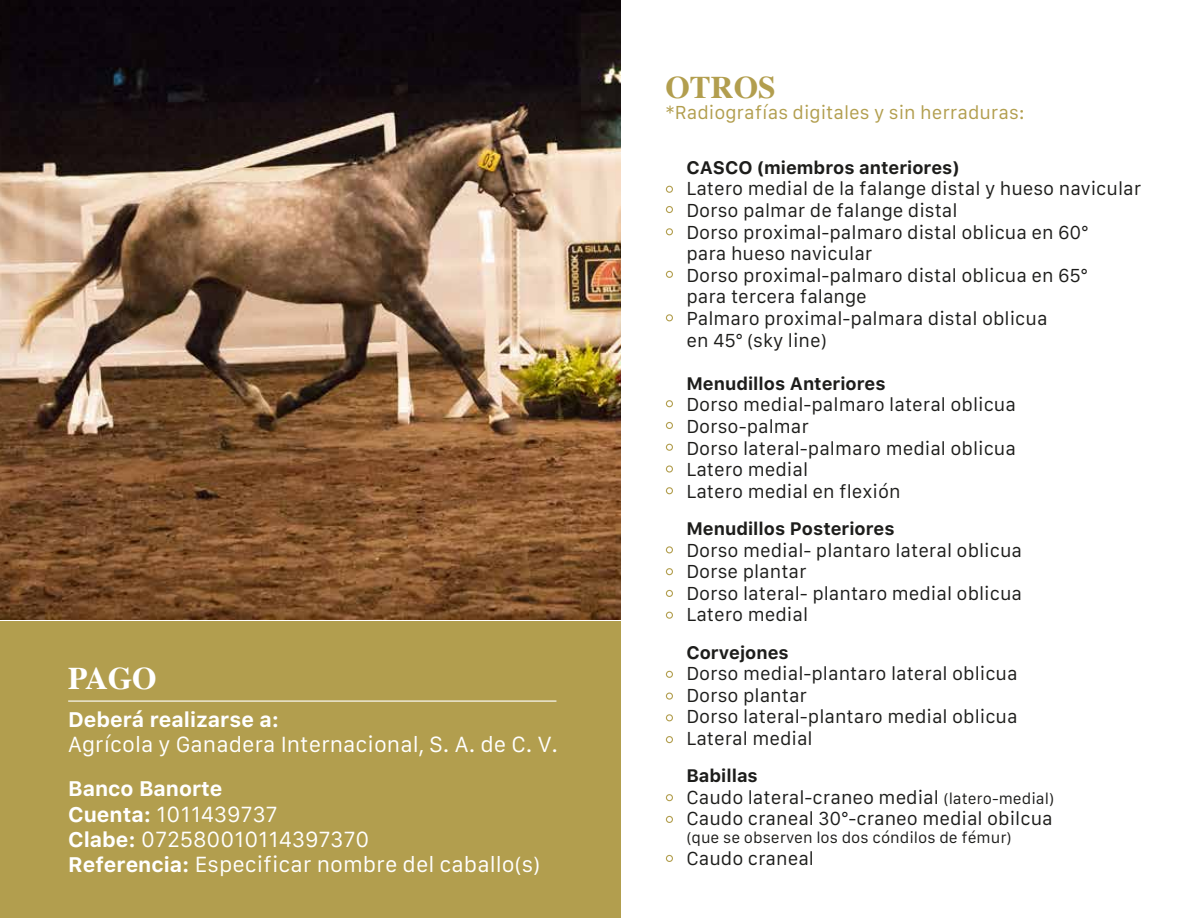
<style>
.page{position:relative;width:1188px;height:918px;background:#fff}
.page>*{position:absolute;margin:0;border:0;box-sizing:border-box;transform-origin:0 0}
.t1{font:700 31.5px "Times";color:#b29e4e}
.t2{font:700 31.5px "Times";color:#fff}
.t3{font:21px/25.2px "Galvji";color:#fff}
.t4{font:700 21px "Galvji";color:#fff}
.t5{font:18px/21.6px "Galvji";color:#1d1d1b}
.t6{font:700 18px "Galvji";color:#1d1d1b}
.t7{font:18px "Galvji";color:#b29e4e}
.t8{font:15px "Galvji";color:#1d1d1b}
.s1{font-weight:700}
.s2{font-size:15px}
</style>
<div class="page">
<div style="left:0;top:621px;width:621px;height:297px;background:#b29e4e"></div>
<img style="left:0;top:0;width:621px;height:619px">
<hr style="left:68px;top:701px;width:488px;height:1px;background:#fff">
<div style="left:666px;top:400px;width:7px;height:7px;border:1px solid #b29e4e;border-radius:50%"></div>
<div style="left:666px;top:422px;width:7px;height:7px;border:1px solid #b29e4e;border-radius:50%"></div>
<div style="left:666px;top:444px;width:7px;height:7px;border:1px solid #b29e4e;border-radius:50%"></div>
<div style="left:666px;top:465px;width:7px;height:8px;border:1px solid #b29e4e;border-radius:50%"></div>
<div style="left:666px;top:487px;width:7px;height:7px;border:1px solid #b29e4e;border-radius:50%"></div>
<div style="left:666px;top:186px;width:7px;height:7px;border:1px solid #b29e4e;border-radius:50%"></div>
<div style="left:666px;top:206px;width:7px;height:7px;border:1px solid #b29e4e;border-radius:50%"></div>
<div style="left:666px;top:228px;width:7px;height:7px;border:1px solid #b29e4e;border-radius:50%"></div>
<div style="left:666px;top:271px;width:7px;height:7px;border:1px solid #b29e4e;border-radius:50%"></div>
<div style="left:666px;top:546px;width:7px;height:7px;border:1px solid #b29e4e;border-radius:50%"></div>
<div style="left:666px;top:568px;width:7px;height:7px;border:1px solid #b29e4e;border-radius:50%"></div>
<div style="left:666px;top:590px;width:7px;height:7px;border:1px solid #b29e4e;border-radius:50%"></div>
<div style="left:666px;top:612px;width:7px;height:7px;border:1px solid #b29e4e;border-radius:50%"></div>
<div style="left:666px;top:671px;width:7px;height:7px;border:1px solid #b29e4e;border-radius:50%"></div>
<div style="left:666px;top:693px;width:7px;height:7px;border:1px solid #b29e4e;border-radius:50%"></div>
<div style="left:666px;top:714px;width:7px;height:7px;border:1px solid #b29e4e;border-radius:50%"></div>
<div style="left:666px;top:736px;width:7px;height:7px;border:1px solid #b29e4e;border-radius:50%"></div>
<div style="left:666px;top:794px;width:7px;height:7px;border:1px solid #b29e4e;border-radius:50%"></div>
<div style="left:666px;top:816px;width:7px;height:7px;border:1px solid #b29e4e;border-radius:50%"></div>
<div style="left:666px;top:855px;width:7px;height:7px;border:1px solid #b29e4e;border-radius:50%"></div>
<div style="left:666px;top:314px;width:7px;height:7px;border:1px solid #b29e4e;border-radius:50%"></div>
<h1 class="t2" style="left:68px;top:648px;width:90px">PAGO</h1>
<p class="t4" style="left:68px;top:707px;width:212px">Deberá realizarse a:</p>
<p class="t3" style="left:68px;top:732px;width:492px">Agrícola y Ganadera Internacional, S. A. de C. V.</p>
<p class="t3" style="left:68px;top:777px;width:474px"><span class="s1">Banco Banorte<br>Cuenta:</span> 1011439737<br><span class="s1">Clabe:</span> 072580010114397370<br><span class="s1">Referencia:</span> Especificar nombre del caballo(s)</p>
<h1 class="t1" style="left:665px;top:57px;width:112px">OTROS</h1>
<p class="t7" style="left:665px;top:103px;width:361px">*Radiografías digitales y sin herraduras:</p>
<p class="t6" style="left:686px;top:157px;width:274px">CASCO (miembros anteriores)</p>
<p class="t5" style="left:686px;top:179px;width:456px">Latero medial de la falange distal y hueso navicular Dorso palmar de falange distal<br>Dorso proximal-palmaro distal oblicua en 60°<br>para hueso navicular<br>Dorso proximal-palmaro distal oblicua en 65°<br>para tercera falange<br>Palmaro proximal-palmara distal oblicua<br>en 45° (sky line)</p>
<p class="t6" style="left:686px;top:373px;width:201px">Menudillos Anteriores</p>
<p class="t5" style="left:686px;top:395px;width:331px">Dorso medial-palmaro lateral oblicua<br>Dorso-palmar<br>Dorso lateral-palmaro medial oblicua<br>Latero medial<br>Latero medial en flexión</p>
<p class="t6" style="left:686px;top:518px;width:210px">Menudillos Posteriores</p>
<p class="t5" style="left:686px;top:540px;width:337px">Dorso medial- plantaro lateral oblicua<br>Dorse plantar<br>Dorso lateral- plantaro medial oblicua<br>Latero medial</p>
<p class="t6" style="left:686px;top:641px;width:104px">Corvejones</p>
<p class="t5" style="left:686px;top:663px;width:333px">Dorso medial-plantaro lateral oblicua<br>Dorso plantar<br>Dorso lateral-plantaro medial oblicua<br>Lateral medial</p>
<p class="t5" style="left:686px;top:765px;width:369px"><span class="s1">Babillas<br></span>Caudo lateral-craneo medial <span class="s2">(latero-medial)<br></span>Caudo craneal 30°-craneo medial obilcua</p>
<p class="t8" style="left:686px;top:829px;width:327px">(que se observen los dos cóndilos de fémur)</p>
<p class="t5" style="left:686px;top:848px;width:129px">Caudo craneal</p>
</div>
